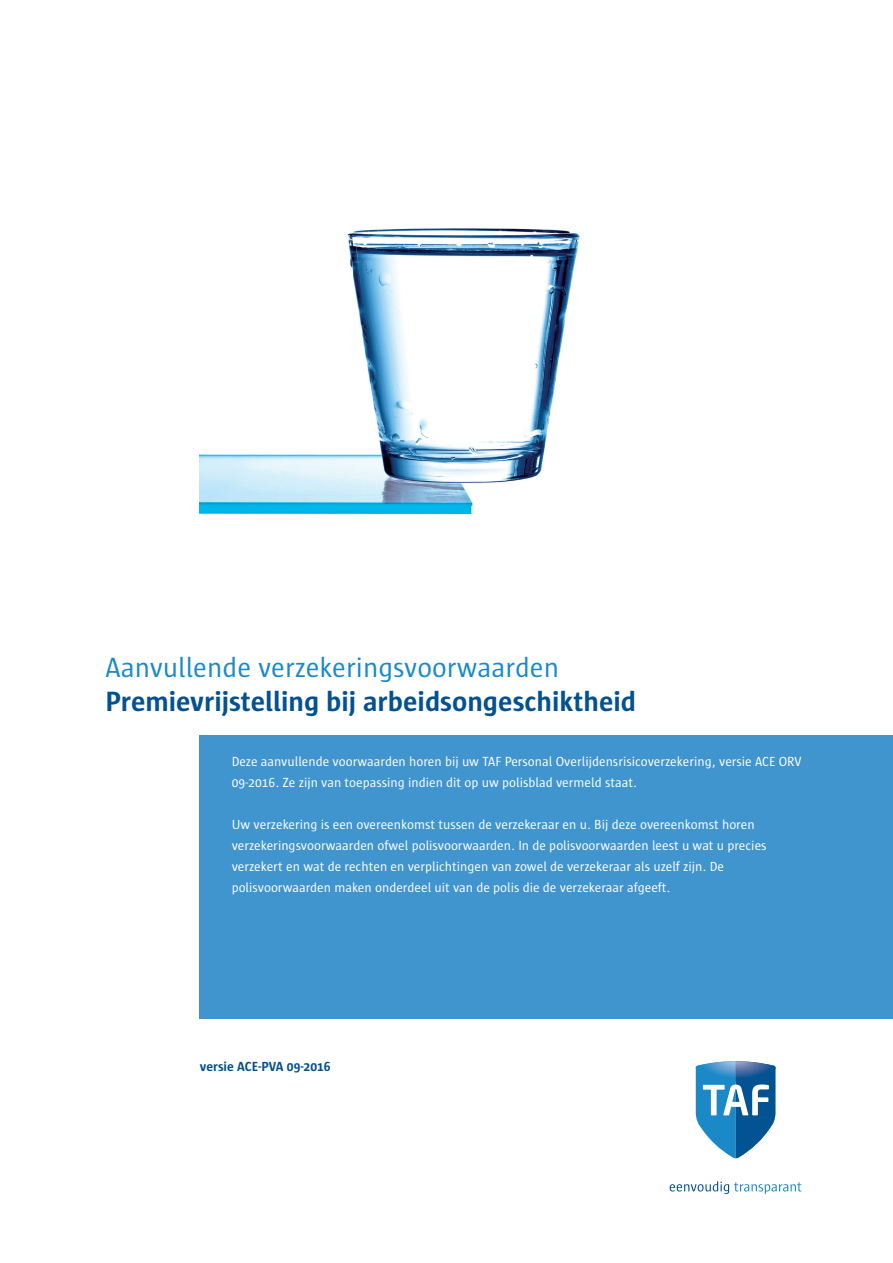
<style>
.page{position:relative;width:893px;height:1263px;background:#fff}
.page>*{position:absolute;margin:0;border:0;box-sizing:border-box;transform-origin:0 0}
.t1{font:700 28.5px "Sun";color:#035190}
.t2{font:28.5px "Sun";color:#1a8ac9}
.t3{font:13.5px/21px "Sun";color:#fff}
.t4{font:700 13.5px "Sun";color:#035190}
</style>
<div class="page">
<div style="left:200px;top:735px;width:693px;height:284px;background:#4195cf"></div>
<svg style="left:696px;top:1081px;width:79px;height:77px"></svg>
<img style="left:696px;top:1061px;width:79px;height:20px">
<svg style="left:670px;top:1181px;width:131px;height:13px"></svg>
<img style="left:200px;top:228px;width:380px;height:286px">
<h1 class="t2" style="left:106px;top:652px;width:455px">Aanvullende verzekeringsvoorwaarden</h1>
<h1 class="t1" style="left:106px;top:686px;width:532px">Premievrijstelling bij arbeidsongeschiktheid</h1>
<p class="t3" style="left:232px;top:751px;width:571px">Deze aanvullende voorwaarden horen bij uw TAF Personal Overlijdensrisicoverzekering, versie ACE ORV<br>09-2016. Ze zijn van toepassing indien dit op uw polisblad vermeld staat.</p>
<p class="t3" style="left:232px;top:814px;width:536px">Uw verzekering is een overeenkomst tussen de verzekeraar en u. Bij deze overeenkomst horen verzekeringsvoorwaarden ofwel polisvoorwaarden. In de polisvoorwaarden leest u wat u precies verzekert en wat de rechten en verplichtingen van zowel de verzekeraar als uzelf zijn. De polisvoorwaarden maken onderdeel uit van de polis die de verzekeraar afgeeft.</p>
<p class="t4" style="left:200px;top:1059px;width:132px">versie ACE-PVA 09-2016</p>
</div>
